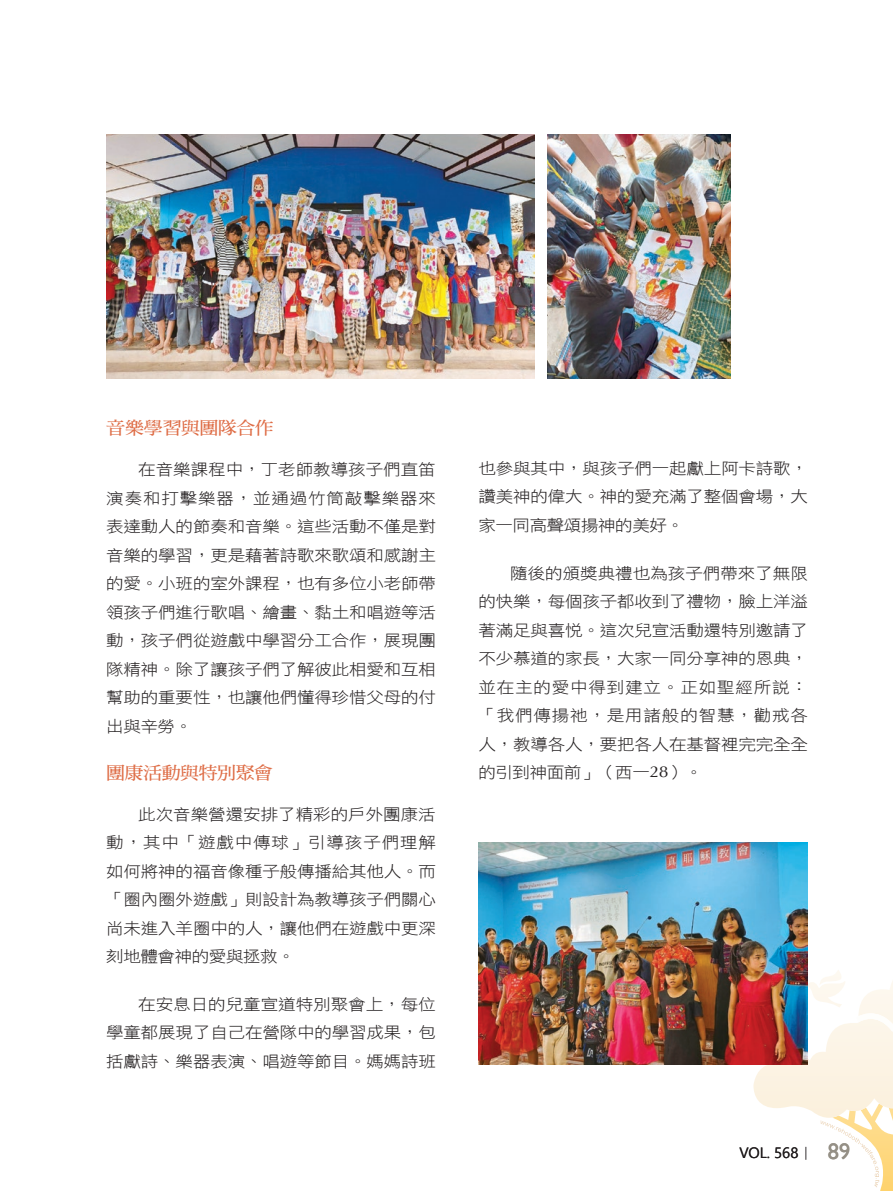
<style>
.page{position:relative;width:893px;height:1191px;background:#fff}
.page>*{position:absolute;margin:0;border:0;box-sizing:border-box;transform-origin:0 0}
.中標{font:17.55px "DF Ming W7 WIN BF";letter-spacing:-.025em;color:#de6c45;scale:1.08 1}
.t1{font:15.75px/28.5px "DF Hei W3 WIN BF";letter-spacing:-.01em;color:#231f20;text-align:justify;scale:1.11 1}
.t2{font:15px "Segoe UI";color:#231f20}
.s1{font-family:"Optima"}
.s2{font-family:"Adobe Ming Std";font-weight:300}
.s3{font-family:"Gill Sans";font-size:22.5px;color:#959086}
</style>
<div class="page">
<svg style="left:753px;top:970px;width:140px;height:221px"></svg>
<img style="left:547px;top:134px;width:183px;height:244px">
<img style="left:478px;top:842px;width:330px;height:222px">
<img style="left:106px;top:134px;width:429px;height:244px">
<p class="中標" style="left:106px;top:419px;width:157px">音樂學習與團隊合作</p>
<p class="t1" style="left:106px;top:455px;width:298px;text-indent:32px">在音樂課程中，丁老師教導孩子們直笛演奏和打擊樂器，並通過竹筒敲擊樂器來表達動人的節奏和音樂。這些活動不僅是對音樂的學習，更是藉著詩歌來歌頌和感謝主的愛。小班的室外課程，也有多位小老師帶領孩子們進行歌唱、繪畫、黏土和唱遊等活動，孩子們從遊戲中學習分工合作，展現團隊精神。除了讓孩子們了解彼此相愛和互相幫助的重要性，也讓他們懂得珍惜父母的付出與辛勞。</p>
<p class="中標" style="left:106px;top:763px;width:156px">團康活動與特別聚會</p>
<p class="t1" style="left:106px;top:799px;width:298px;text-indent:32px">此次音樂營還安排了精彩的戶外團康活動，其中「遊戲中傳球」引導孩子們理解如何將神的福音像種子般傳播給其他人。而「圈內圈外遊戲」則設計為教導孩子們關心尚未進入羊圈中的人，讓他們在遊戲中更深刻地體會神的愛與拯救。</p>
<p class="t1" style="left:106px;top:990px;width:298px;text-indent:32px">在安息日的兒童宣道特別聚會上，每位學童都展現了自己在營隊中的學習成果，包括獻詩、樂器表演、唱遊等節目。媽媽詩班</p>
<p class="t1" style="left:478px;top:454px;width:298px">也參與其中，與孩子們一起獻上阿卡詩歌，讚美神的偉大。神的愛充滿了整個會場，大家一同高聲頌揚神的美好。</p>
<p class="t1" style="left:478px;top:558px;width:298px;text-indent:32px">隨後的頒獎典禮也為孩子們帶來了無限的快樂，每個孩子都收到了禮物，臉上洋溢著滿足與喜悅。這次兒宣活動還特別邀請了不少慕道的家長，大家一同分享神的恩典，並在主的愛中得到建立。正如聖經所說：「我們傳揚祂，是用諸般的智慧，勸戒各人，教導各人，要把各人在基督裡完完全全的引到神面前」（西一<span class="s1">28</span>）。</p>
<p class="t2" style="left:739px;top:1138px;width:112px">VOL. 568<span class="s2">｜</span> <span class="s3">89</span></p>
</div>
